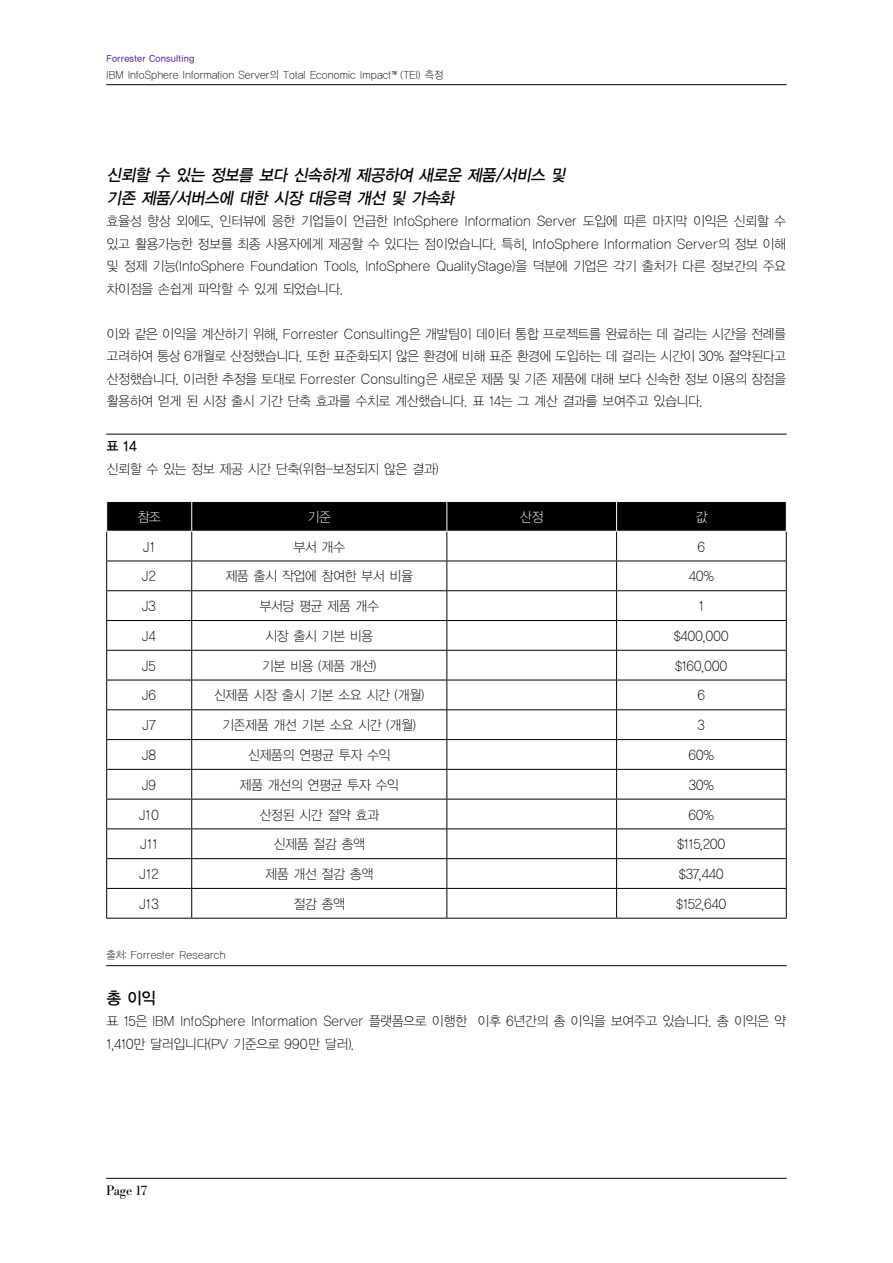
<style>
.page{position:relative;width:893px;height:1263px;background:#fff}
.page>*{position:absolute;margin:0;border:0;box-sizing:border-box;transform-origin:0 0}
.t1{font:italic 16.5px/22.5px "YGO13";color:#000;scale:.95 1}
.t2{font:16.5px "YGO13";color:#000;scale:.95 1}
.t3{font:13.5px/22.5px "YGO11";letter-spacing:-.1em;color:#000;text-align:justify;scale:.95 1}
.t4{font:13.5px "YGO11";color:#fff;scale:.95 1}
.t5{font:13.5px "IBM Bodoni 2004 Headline";letter-spacing:-.025em;color:#000}
.t6{font:13.5px "YGO13";color:#000;scale:.95 1}
.t7{font:10.5px "YGO11";letter-spacing:-.07em;color:#000;scale:.95 1}
.t8{font:10.5px "YGO11";letter-spacing:-.05em;color:#000;scale:.95 1}
.t9{font:9px "YGO13";letter-spacing:-.11em;color:#5c2d91;scale:.95 1}
</style>
<div class="page">
<hr style="left:106px;top:84px;width:681px;height:1px;background:#000">
<hr style="left:106px;top:1178px;width:681px;height:1px;background:#000">
<svg style="left:106px;top:501px;width:681px;height:417px"></svg>
<hr style="left:106px;top:918px;width:86px;height:1px;background:#000">
<hr style="left:192px;top:918px;width:255px;height:1px;background:#000">
<hr style="left:447px;top:918px;width:170px;height:1px;background:#000">
<hr style="left:617px;top:918px;width:170px;height:1px;background:#000">
<hr style="left:106px;top:965px;width:681px;height:1px;background:#000">
<hr style="left:106px;top:434px;width:681px;height:1px;background:#000">
<p class="t9" style="left:106px;top:53px;width:95px">Forrester Consulting</p>
<p class="t7" style="left:106px;top:69px;width:357px">IBM InfoSphere Information Server의 Total Economic Impact™(TEI) 측정</p>
<p class="t1" style="left:106px;top:164px;width:489px">신뢰할 수 있는 정보를 보다 신속하게 제공하여 새로운 제품/서비스 및 기존 제품/서버스에 대한 시장 대응력 개선 및 가속화</p>
<p class="t3" style="left:106px;top:210px;width:718px">효율성 향상 외에도, 인터뷰에 응한 기업들이 언급한 InfoSphere Information Server 도입에 따른 마지막 이익은 신뢰할 수 있고 활용가능한 정보를 최종 사용자에게 제공할 수 있다는 점이었습니다. 특히, InfoSphere Information Server의 정보 이해 및 정제 기능(InfoSphere Foundation Tools, InfoSphere QualityStage)을 덕분에 기업은 각기 출처가 다른 정보간의 주요 차이점을 손쉽게 파악할 수 있게 되었습니다.</p>
<p class="t3" style="left:106px;top:322px;width:718px">이와 같은 이익을 계산하기 위해, Forrester Consulting은 개발팀이 데이터 통합 프로젝트를 완료하는 데 걸리는 시간을 전례를 고려하여 통상 6개월로 산정했습니다. 또한 표준화되지 않은 환경에 비해 표준 환경에 도입하는 데 걸리는 시간이 30% 절약된다고 산정했습니다. 이러한 추정을 토대로 Forrester Consulting은 새로운 제품 및 기존 제품에 대해 보다 신속한 정보 이용의 장점을 활용하여 얻게 된 시장 출시 기간 단축 효과를 수치로 계산했습니다. 표 14는 그 계산 결과를 보여주고 있습니다.</p>
<p class="t6" style="left:106px;top:437px;width:35px">표 14</p>
<p class="t3" style="left:106px;top:457px;width:352px">신뢰할 수 있는 정보 제공 시간 단축(위험-보정되지 않은 결과)</p>
<p class="t4" style="left:137px;top:508px;width:27px">참조</p>
<p class="t4" style="left:307px;top:508px;width:27px">기준</p>
<p class="t4" style="left:520px;top:508px;width:27px">산정</p>
<p class="t4" style="left:695px;top:508px;width:15px">값</p>
<p class="t3" style="left:143px;top:535px;width:15px">J1</p>
<p class="t3" style="left:293px;top:535px;width:57px">부서 개수</p>
<p class="t3" style="left:697px;top:535px;width:10px">6</p>
<p class="t3" style="left:142px;top:565px;width:17px">J2</p>
<p class="t3" style="left:225px;top:565px;width:200px">제품 출시 작업에 참여한 부서 비율</p>
<p class="t3" style="left:688px;top:565px;width:29px">40%</p>
<p class="t3" style="left:142px;top:595px;width:17px">J3</p>
<p class="t3" style="left:259px;top:595px;width:128px">부서당 평균 제품 개수</p>
<p class="t3" style="left:698px;top:595px;width:8px">1</p>
<p class="t3" style="left:142px;top:625px;width:17px">J4</p>
<p class="t3" style="left:265px;top:625px;width:116px">시장 출시 기본 비용</p>
<p class="t3" style="left:673px;top:625px;width:61px">$400,000</p>
<p class="t3" style="left:142px;top:654px;width:17px">J5</p>
<p class="t3" style="left:262px;top:654px;width:123px">기본 비용 (제품 개선)</p>
<p class="t3" style="left:675px;top:654px;width:58px">$160,000</p>
<p class="t3" style="left:142px;top:684px;width:17px">J6</p>
<p class="t3" style="left:213px;top:684px;width:224px">신제품 시장 출시 기본 소요 시간 (개월)</p>
<p class="t3" style="left:697px;top:684px;width:10px">6</p>
<p class="t3" style="left:142px;top:714px;width:16px">J7</p>
<p class="t3" style="left:222px;top:714px;width:207px">기존제품 개선 기본 소요 시간 (개월)</p>
<p class="t3" style="left:697px;top:714px;width:10px">3</p>
<p class="t3" style="left:142px;top:744px;width:17px">J8</p>
<p class="t3" style="left:247px;top:744px;width:153px">신제품의 연평균 투자 수익</p>
<p class="t3" style="left:688px;top:744px;width:29px">60%</p>
<p class="t3" style="left:142px;top:773px;width:17px">J9</p>
<p class="t3" style="left:239px;top:773px;width:170px">제품 개선의 연평균 투자 수익</p>
<p class="t3" style="left:688px;top:773px;width:29px">30%</p>
<p class="t3" style="left:139px;top:803px;width:23px">J10</p>
<p class="t3" style="left:259px;top:803px;width:128px">산정된 시간 절약 효과</p>
<p class="t3" style="left:688px;top:803px;width:29px">60%</p>
<p class="t3" style="left:140px;top:833px;width:20px">J11</p>
<p class="t3" style="left:273px;top:833px;width:99px">신제품 절감 총액</p>
<p class="t3" style="left:677px;top:833px;width:53px">$115,200</p>
<p class="t3" style="left:139px;top:863px;width:22px">J12</p>
<p class="t3" style="left:265px;top:863px;width:116px">제품 개선 절감 총액</p>
<p class="t3" style="left:679px;top:863px;width:50px">$37,440</p>
<p class="t3" style="left:139px;top:892px;width:23px">J13</p>
<p class="t3" style="left:293px;top:892px;width:57px">절감 총액</p>
<p class="t3" style="left:676px;top:892px;width:55px">$152,640</p>
<p class="t8" style="left:106px;top:948px;width:128px">출처: Forrester Research</p>
<p class="t2" style="left:106px;top:987px;width:54px">총 이익</p>
<p class="t3" style="left:106px;top:1010px;width:718px">표 15은 IBM InfoSphere Information Server 플랫폼으로 이행한 이후 6년간의 총 이익을 보여주고 있습니다. 총 이익은 약<br>1,410만 달러입니다(PV 기준으로 990만 달러).</p>
<p class="t5" style="left:106px;top:1182px;width:43px">Page 17</p>
</div>
